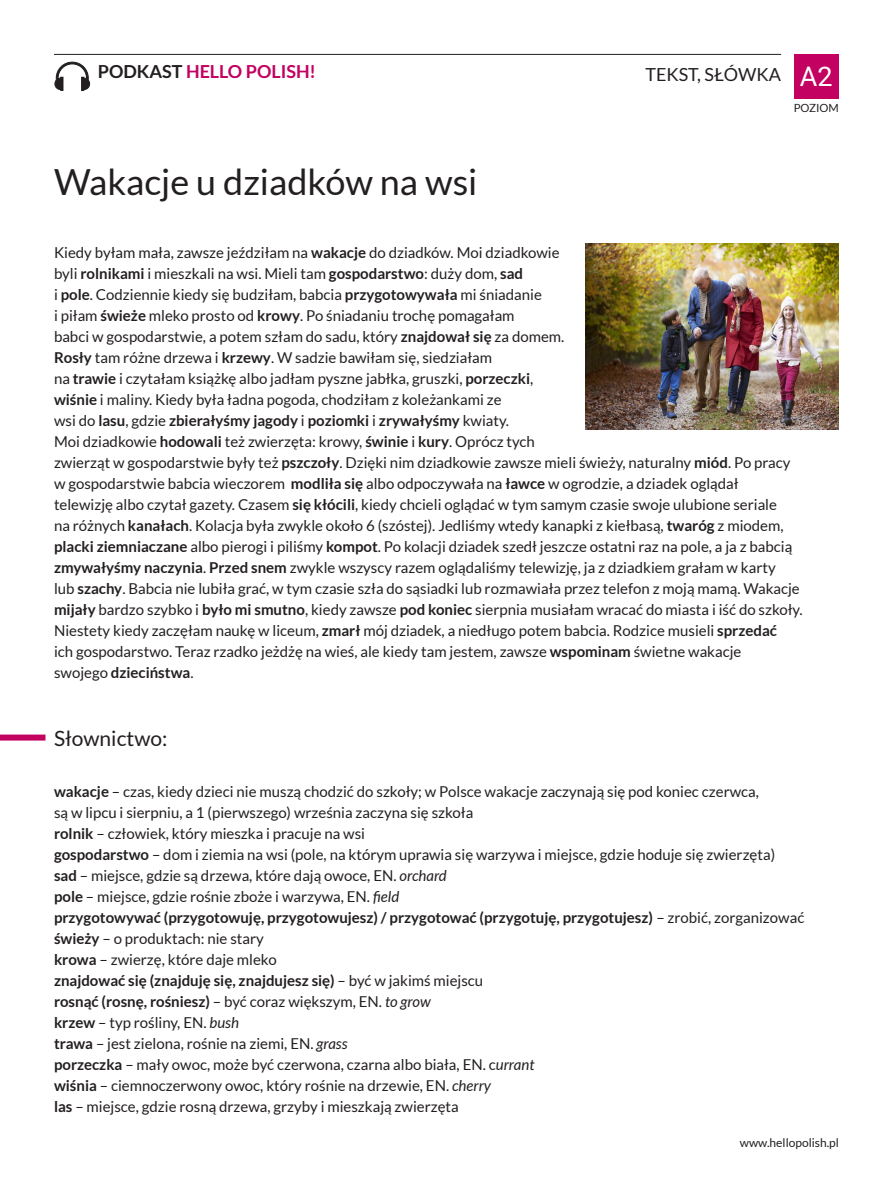
<style>
.page{position:relative;width:893px;height:1191px;background:#fff}
.page>*{position:absolute;margin:0;border:0;box-sizing:border-box;transform-origin:0 0}
.h_tekst{font:36px "Lato";color:#231f20}
.t1{font:27px "Roboto";color:#fff}
.h_slownictwo{font:21px "Lato";color:#231f20}
.t2{font:700 18px "Lato";color:#c30161}
.t3{font:18px "Lato";color:#231f20}
.Tekst{font:15px/21px "Lato";color:#231f20}
.Slownictwo{font:15px/21px "Lato";color:#231f20}
.Slownictwo-2{font:700 15px "Lato";color:#231f20}
.t4{font:12px "Lato";color:#231f20}
.t5{font:11.25px "Lato";color:#231f20}
.s1{color:#231f20}
.s2{font-weight:700}
.s3{font-style:italic}
.s4{font-weight:400}
.s5{font-weight:400;font-style:italic}
</style>
<div class="page">
<hr style="left:54px;top:54px;width:727px;height:1px;background:#231f20">
<div style="left:794px;top:54px;width:45px;height:45px;background:#c30161"></div>
<svg style="left:54px;top:61px;width:36px;height:30px"></svg>
<img style="left:586px;top:244px;width:253px;height:185px">
<div style="left:0;top:734px;width:45px;height:6px;background:#c30161"></div>
<p class="t3" style="left:645px;top:64px;width:137px">TEKST, SŁÓWKA</p>
<p class="t2" style="left:98px;top:61px;width:220px"><span class="s1">PODKAST</span> HELLO POLISH!</p>
<h2 class="t1" style="left:800px;top:58px;width:34px">A2</h2>
<p class="t5" style="left:794px;top:101px;width:47px">POZIOM</p>
<p class="h_tekst" style="left:54px;top:161px;width:425px">Wakacje u dziadków na wsi</p>
<p class="Tekst" style="left:54px;top:242px;width:750px">Kiedy byłam mała, zawsze jeździłam na <span class="s2">wakacje</span> do dziadków. Moi dziadkowie<br>byli <span class="s2">rolnikami</span> i mieszkali na wsi. Mieli tam <span class="s2">gospodarstwo</span>: duży dom, <span class="s2">sad<br></span>i <span class="s2">pole</span>. Codziennie kiedy się budziłam, babcia <span class="s2">przygotowywała</span> mi śniadanie<br>i piłam <span class="s2">świeże</span> mleko prosto od <span class="s2">krowy</span>. Po śniadaniu trochę pomagałam<br>babci w gospodarstwie, a potem szłam do sadu, który <span class="s2">znajdował się</span> za domem.<br><span class="s2">Rosły</span> tam różne drzewa i <span class="s2">krzewy</span>. W sadzie bawiłam się, siedziałam<br>na <span class="s2">trawie</span> i czytałam książkę albo jadłam pyszne jabłka, gruszki, <span class="s2">porzeczki</span>,<br><span class="s2">wiśnie</span> i maliny. Kiedy była ładna pogoda, chodziłam z koleżankami ze<br>wsi do <span class="s2">lasu</span>, gdzie <span class="s2">zbierałyśmy jagody</span> i <span class="s2">poziomki</span> i <span class="s2">zrywałyśmy</span> kwiaty.<br>Moi dziadkowie <span class="s2">hodowali</span> też zwierzęta: krowy, <span class="s2">świnie</span> i <span class="s2">kury</span>. Oprócz tych<br>zwierząt w gospodarstwie były też <span class="s2">pszczoły</span>. Dzięki nim dziadkowie zawsze mieli świeży, naturalny <span class="s2">miód</span>. Po pracy w gospodarstwie babcia wieczorem <span class="s2">modliła się</span> albo odpoczywała na <span class="s2">ławce</span> w ogrodzie, a dziadek oglądał<br>telewizję albo czytał gazety. Czasem <span class="s2">się kłócili</span>, kiedy chcieli oglądać w tym samym czasie swoje ulubione seriale<br>na różnych <span class="s2">kanałach</span>. Kolacja była zwykle około 6 (szóstej). Jedliśmy wtedy kanapki z kiełbasą, <span class="s2">twaróg</span> z miodem, <span class="s2">placki ziemniaczane</span> albo pierogi i piliśmy <span class="s2">kompot</span>. Po kolacji dziadek szedł jeszcze ostatni raz na pole, a ja z babcią <span class="s2">zmywałyśmy naczynia</span>. <span class="s2">Przed snem</span> zwykle wszyscy razem oglądaliśmy telewizję, ja z dziadkiem grałam w karty<br>lub <span class="s2">szachy</span>. Babcia nie lubiła grać, w tym czasie szła do sąsiadki lub rozmawiała przez telefon z moją mamą. Wakacje <span class="s2">mijały</span> bardzo szybko i <span class="s2">było mi smutno</span>, kiedy zawsze <span class="s2">pod koniec</span> sierpnia musiałam wracać do miasta i iść do szkoły.<br>Niestety kiedy zaczęłam naukę w liceum, <span class="s2">zmarł</span> mój dziadek, a niedługo potem babcia. Rodzice musieli <span class="s2">sprzedać<br></span>ich gospodarstwo. Teraz rzadko jeżdżę na wieś, ale kiedy tam jestem, zawsze <span class="s2">wspominam</span> świetne wakacje<br>swojego <span class="s2">dzieciństwa</span>.</p>
<p class="h_slownictwo" style="left:54px;top:726px;width:115px">Słownictwo:</p>
<p class="Slownictwo" style="left:54px;top:781px;width:706px"><span class="s2">wakacje</span> – czas, kiedy dzieci nie muszą chodzić do szkoły; w Polsce wakacje zaczynają się pod koniec czerwca, są w lipcu i sierpniu, a 1 (pierwszego) września zaczyna się szkoła</p>
<p class="Slownictwo" style="left:54px;top:823px;width:313px"><span class="s2">rolnik</span> – człowiek, który mieszka i pracuje na wsi</p>
<p class="Slownictwo" style="left:54px;top:844px;width:723px"><span class="s2">gospodarstwo</span> – dom i ziemia na wsi (pole, na którym uprawia się warzywa i miejsce, gdzie hoduje się zwierzęta)</p>
<p class="Slownictwo" style="left:54px;top:865px;width:394px"><span class="s2">sad</span> – miejsce, gdzie są drzewa, które dają owoce, EN. <span class="s3">orchard</span></p>
<p class="Slownictwo" style="left:54px;top:886px;width:347px"><span class="s2">pole</span> – miejsce, gdzie rośnie zboże i warzywa, EN. <span class="s3">field</span></p>
<p class="Slownictwo-2" style="left:54px;top:909px;width:752px">przygotowywać (przygotowuję, przygotowujesz) / przygotować (przygotuję, przygotujesz) <span class="s4">– zrobić, zorganizować</span></p>
<p class="Slownictwo" style="left:54px;top:928px;width:211px"><span class="s2">świeży</span> – o produktach: nie stary</p>
<p class="Slownictwo" style="left:54px;top:949px;width:224px"><span class="s2">krowa</span> – zwierzę, które daje mleko</p>
<p class="Slownictwo-2" style="left:54px;top:972px;width:431px">znajdować się (znajduję się, znajdujesz się) <span class="s4">– być w jakimś miejscu</span></p>
<p class="Slownictwo-2" style="left:54px;top:993px;width:378px">rosnąć (rosnę, rośniesz) <span class="s4">– być coraz większym, EN.</span> <span class="s5">to grow</span></p>
<p class="Slownictwo" style="left:54px;top:1012px;width:187px"><span class="s2">krzew</span> – typ rośliny, EN. <span class="s3">bush</span></p>
<p class="Slownictwo" style="left:54px;top:1033px;width:295px"><span class="s2">trawa</span> – jest zielona, rośnie na ziemi, EN. <span class="s3">grass</span></p>
<p class="Slownictwo" style="left:54px;top:1054px;width:482px"><span class="s2">porzeczka</span> – mały owoc, może być czerwona, czarna albo biała, EN. c<span class="s3">urrant</span></p>
<p class="Slownictwo" style="left:54px;top:1075px;width:439px"><span class="s2">wiśnia</span> – ciemnoczerwony owoc, który rośnie na drzewie, EN. <span class="s3">cherry</span></p>
<p class="Slownictwo" style="left:54px;top:1096px;width:406px"><span class="s2">las</span> – miejsce, gdzie rosną drzewa, grzyby i mieszkają zwierzęta</p>
<p class="t4" style="left:740px;top:1135px;width:101px">www.hellopolish.pl</p>
</div>
